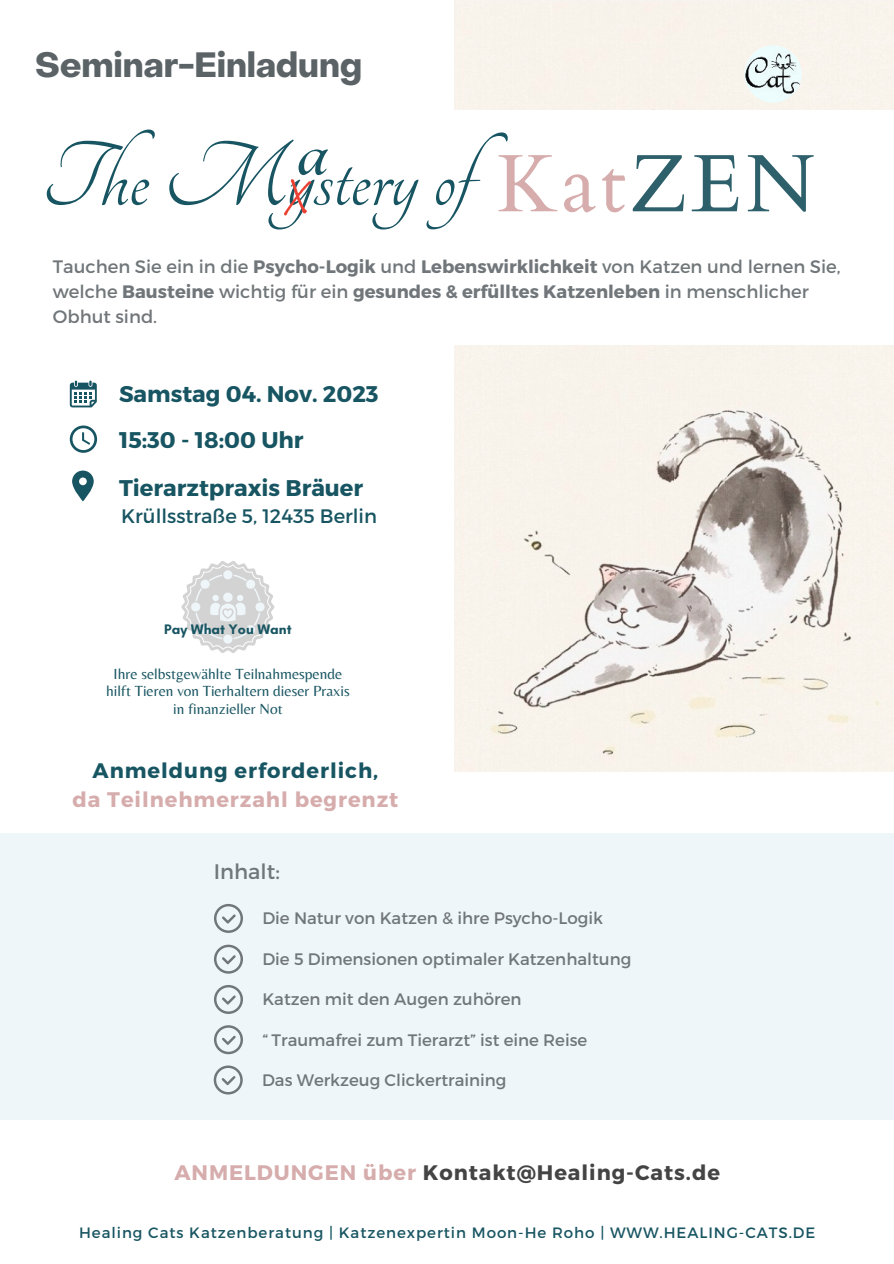
<style>
.page{position:relative;width:894px;height:1264px;background:#fff}
.page>*{position:absolute;margin:0;border:0;box-sizing:border-box;transform-origin:0 0}
.t1{font:99.9px "Tangerine";color:#185562}
.t2{font:700 99.9px "Tangerine";color:#185562}
.t3{font:700 34.5px "Object Sans";color:#5b6366}
.t4{font:700 22.65px/48.6px "Montserrat";color:#185562}
.t5{font:700 21px "Montserrat";letter-spacing:.045em;color:#444}
.t6{font:700 21px "Montserrat";letter-spacing:.045em;color:#d6acac}
.t7{font:700 21px "Montserrat";letter-spacing:.045em;color:#185562}
.t8{font:21px "Montserrat";color:#707679}
.t9{font:19.5px "Montserrat";color:#185562}
.t10{font:18px/24.8px "Montserrat";color:#707679}
.t11{font:16.65px "Montserrat";color:#707679}
.t12{font:15.3px/17.7px "Belleza";color:#185562;text-align:center}
.t13{font:15px "Montserrat";letter-spacing:.065em;color:#185562}
.t14{font:700 14.1px "Glacial Indifference";color:#185562}
.s1{font-family:"Cardo";font-size:81.45px;color:#d6acac}
.s2{font-family:"Cardo";font-size:81.45px;color:#2d606b}
.s3{font-weight:700}
.s4{color:#d6acac}
</style>
<div class="page">
<img style="left:454px;top:0;width:439px;height:771px">
<img style="left:744px;top:45px;width:57px;height:58px;border-radius:50%">
<div style="left:0;top:110px;width:892px;height:235px;background:#fff"></div>
<svg style="left:284px;top:179px;width:27px;height:36px"></svg>
<div style="left:0;top:833px;width:892px;height:286px;background:#eff6f9"></div>
<svg style="left:214px;top:904px;width:29px;height:28px"></svg>
<svg style="left:214px;top:944px;width:29px;height:29px"></svg>
<svg style="left:214px;top:985px;width:29px;height:28px"></svg>
<svg style="left:214px;top:1025px;width:29px;height:29px"></svg>
<svg style="left:214px;top:1065px;width:29px;height:29px"></svg>
<svg style="left:70px;top:425px;width:27px;height:28px"></svg>
<svg style="left:72px;top:470px;width:21px;height:31px"></svg>
<svg style="left:70px;top:380px;width:27px;height:27px"></svg>
<svg style="left:181px;top:561px;width:93px;height:92px"></svg>
<h2 class="t3" style="left:35px;top:35px;width:328px">Seminar-Einladung</h2>
<h1 class="t1" style="left:42px;top:129px;width:774px">The Mystery of<span class="s1">Kat</span><span class="s2">ZEN</span></h1>
<h1 class="t2" style="left:295px;top:99px;width:34px">a</h1>
<p class="t10" style="left:53px;top:254px;width:789px">Tauchen Sie ein in die <span class="s3">Psycho-Logik</span> und <span class="s3">Lebenswirklichkeit</span> von Katzen und lernen Sie, welche <span class="s3">Bausteine</span> wichtig für ein <span class="s3">gesundes &amp; erfülltes Katzenleben</span> in menschlicher<br>Obhut sind.</p>
<h3 class="t4" style="left:119px;top:370px;width:261px">Samstag 04. Nov. 2023</h3>
<h3 class="t4" style="left:119px;top:415px;width:246px">15:30 - 18:00 Uhr<br>Tierarztpraxis Bräuer</h3>
<p class="t9" style="left:121px;top:504px;width:257px">Krüllsstraße 5, 12435 Berlin</p>
<p class="t14" style="left:164px;top:620px;width:129px">Pay What You Want</p>
<p class="t12" style="left:106px;top:664px;width:245px">Ihre selbstgewählte Teilnahmespende hilft Tieren von Tierhaltern dieser Praxis in finanzieller Not</p>
<p class="t7" style="left:93px;top:757px;width:287px">Anmeldung erforderlich,</p>
<p class="t6" style="left:72px;top:786px;width:327px">da Teilnehmerzahl begrenzt</p>
<p class="t8" style="left:214px;top:858px;width:67px">Inhalt:</p>
<p class="t11" style="left:262px;top:908px;width:342px">Die Natur von Katzen &amp; ihre Psycho-Logik</p>
<p class="t11" style="left:262px;top:948px;width:370px">Die 5 Dimensionen optimaler Katzenhaltung</p>
<p class="t11" style="left:262px;top:989px;width:261px">Katzen mit den Augen zuhören</p>
<p class="t11" style="left:262px;top:1029px;width:326px">“ Traumafrei zum Tierarzt” ist eine Reise</p>
<p class="t11" style="left:262px;top:1069px;width:246px">Das Werkzeug Clickertraining</p>
<p class="t5" style="left:174px;top:1159px;width:547px"><span class="s4">ANMELDUNGEN über</span> Kontakt@Healing-Cats.de</p>
<p class="t13" style="left:79px;top:1223px;width:737px">Healing Cats Katzenberatung | Katzenexpertin Moon-He Roho | WWW.HEALING-CATS.DE</p>
</div>
